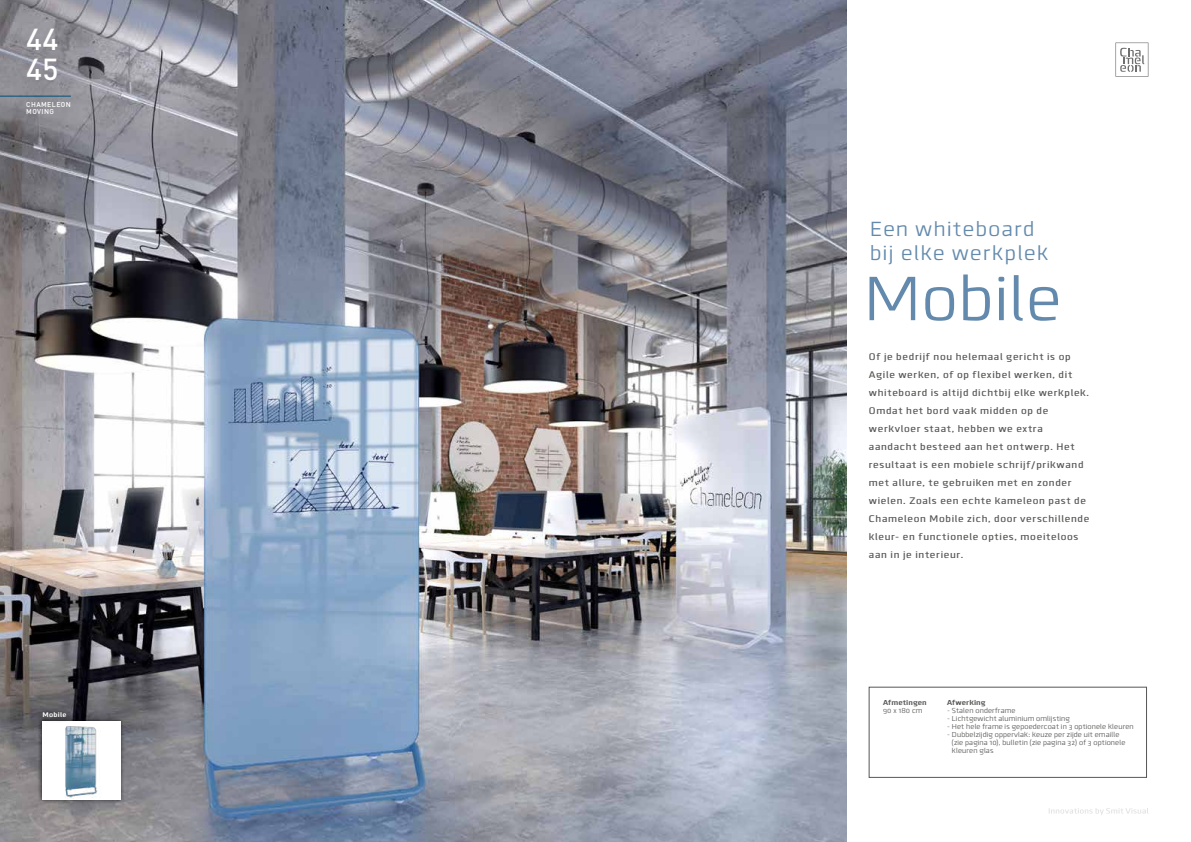
<style>
.page{position:relative;width:1191px;height:842px;background:#fff}
.page>*{position:absolute;margin:0;border:0;box-sizing:border-box;transform-origin:0 0}
.t1{font:300 65px "Clio XS Light";color:#638aad}
.t2{font:500 30px/30px "DIN Pro";color:#fff}
.t3{font:300 21.3px/24.4px "Clio XS Light";letter-spacing:.05em;color:#638aad}
.t4{font:500 10px/18px "Clio XS Medium";letter-spacing:.05em;color:#575756}
.t5{font:300 7.5px/8px "Clio XS Light";color:#575756}
.t6{font:700 7.5px "Clio XS Bold";color:#575756}
.t7{font:500 7px/7px "DIN Pro";letter-spacing:.06em;color:#fff}
.t8{font:700 7px "Clio XS Bold";letter-spacing:.03em;color:#fff}
</style>
<div class="page">
<img style="left:0;top:0;width:846px;height:842px">
<div style="left:38px;top:716px;width:87px;height:88px;background:#000;opacity:.75"></div>
<img style="left:42px;top:721px;width:78px;height:78px">
<div style="left:869px;top:687px;width:277px;height:91px;border:1px solid #575756"></div>
<div style="left:37px;top:705px;width:35px;height:18px;background:#000;opacity:.75"></div>
<hr style="left:0;top:96px;width:71px;height:1px;background:#00507a">
<svg style="left:1049px;top:808px;width:99px;height:7px"></svg>
<svg style="left:1115px;top:43px;width:33px;height:34px"></svg>
<h2 class="t2" style="left:26px;top:21px;width:34px">44<br>45</h2>
<p class="t7" style="left:26px;top:101px;width:46px">CHAMELEON<br>MOVING</p>
<p class="t8" style="left:42px;top:710px;width:26px">Mobile</p>
<h3 class="t3" style="left:870px;top:217px;width:180px">Een whiteboard bij elke werkplek</h3>
<h1 class="t1" style="left:864px;top:261px;width:199px">Mobile</h1>
<p class="t4" style="left:869px;top:348px;width:222px">Of je bedrijf nou helemaal gericht is op Agile werken, of op flexibel werken, dit whiteboard is altijd dichtbij elke werkplek.<br>Omdat het bord vaak midden op de werkvloer staat, hebben we extra aandacht besteed aan het ontwerp. Het resultaat is een mobiele schrijf/prikwand met allure, te gebruiken met en zonder wielen. Zoals een echte kameleon past de Chameleon Mobile zich, door verschillende kleur- en functionele opties, moeiteloos aan in je interieur.</p>
<p class="t6" style="left:883px;top:698px;width:45px">Afmetingen</p>
<p class="t5" style="left:883px;top:707px;width:41px">90 x 180 cm</p>
<p class="t6" style="left:947px;top:698px;width:40px">Afwerking</p>
<p class="t5" style="left:947px;top:707px;width:70px">- Stalen onderframe</p>
<p class="t5" style="left:947px;top:715px;width:124px">- Lichtgewicht aluminium omlijsting</p>
<p class="t5" style="left:947px;top:723px;width:188px">- Het hele frame is gepoedercoat in 3 optionele kleuren</p>
<p class="t5" style="left:952px;top:731px;width:175px;text-indent:-5px">- Dubbelzijdig oppervlak: keuze per zijde uit emaille (zie pagina 10), bulletin (zie pagina 32) of 3 optionele kleuren glas</p>
</div>
